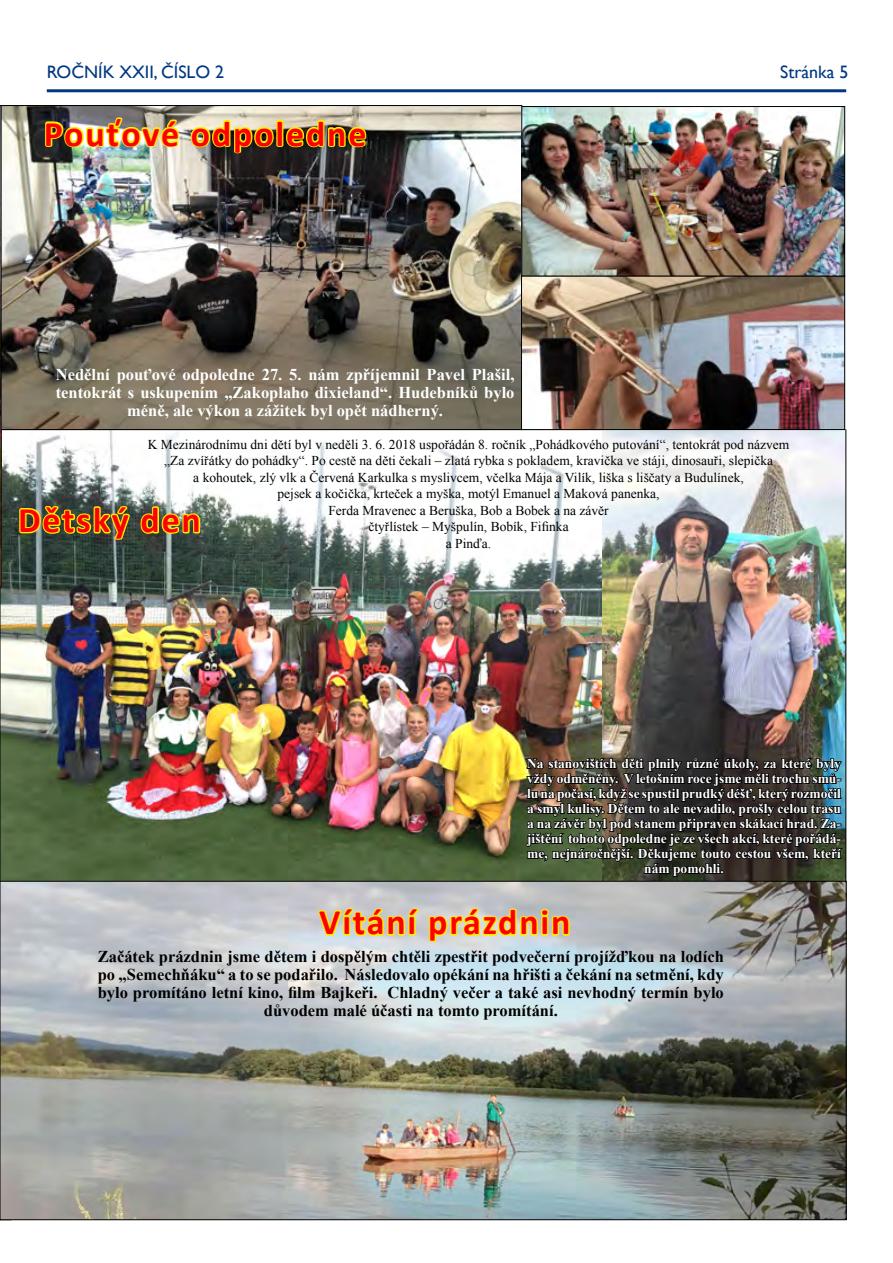
<style>
.page{position:relative;width:893px;height:1263px;background:#fff}
.page>*{position:absolute;margin:0;border:0;box-sizing:border-box;transform-origin:0 0}
.t1{font:700 36px "Calibri";letter-spacing:.05em;color:#f00}
.t2{font:18px "Gill Sans";color:#003882}
.t3{font:700 16.5px/18px "Times New Roman";color:#000;text-align:center}
.t4{font:700 16.5px/18px "Times New Roman";color:#fff;text-align:center}
.t5{font:13.5px/16.5px "Times New Roman";color:#000;text-align:center}
.t6{font:700 13.5px/15px "Times New Roman";color:#fff;text-align:center}
</style>
<div class="page">
<hr style="left:47px;top:89px;width:799px;height:3px;background:#003882">
<img style="left:11px;top:431px;width:591px;height:449px">
<img style="left:602px;top:431px;width:243px;height:325px">
<svg style="left:0;top:105px;width:11px;height:776px;background:#757d6b"></svg>
<img style="left:3px;top:107px;width:840px;height:321px">
<img style="left:43px;top:111px;width:138px;height:42px">
<img style="left:189px;top:118px;width:180px;height:37px">
<div style="left:521px;top:106px;width:324px;height:171px;border:1px solid #000"></div>
<div style="left:521px;top:276px;width:324px;height:154px;border:1px solid #000"></div>
<svg style="left:17px;top:504px;width:115px;height:40px;background:#7d802c"></svg>
<svg style="left:139px;top:504px;width:63px;height:32px;background:#a09f42"></svg>
<img style="left:2px;top:883px;width:843px;height:335px">
<svg style="left:525px;top:756px;width:320px;height:130px;background:#2d2e25"></svg>
<svg style="left:316px;top:895px;width:105px;height:52px;background:#d8d6a2"></svg>
<svg style="left:427px;top:906px;width:144px;height:38px;background:#dbd78b"></svg>
<hr style="left:845px;top:429px;width:1px;height:453px;background:#000">
<h2 class="t2" style="left:47px;top:62px;width:179px">ROČNÍK XXII, ČÍSLO 2</h2>
<h2 class="t2" style="left:780px;top:61px;width:70px">STRÁNKA 5</h2>
<h1 class="t1" style="left:44px;top:111px;width:324px">Pouťové odpoledne</h1>
<p class="t4" style="left:56px;top:365px;width:460px">Nedělní pouťové odpoledne 27. 5. nám zpříjemnil Pavel Plašil, tentokrát s uskupením „Zakoplaho dixieland“. Hudebníků bylo méně, ale výkon a zážitek byl opět nádherný.</p>
<p class="t5" style="left:148px;top:436px;width:643px">K Mezinárodnímu dni dětí byl v neděli 3. 6. 2018 uspořádán 8. ročník „Pohádkového putování“, tentokrát pod názvem „Za zvířátky do pohádky“. Po cestě na děti čekali – zlatá rybka s pokladem, kravička ve stáji, dinosauři, slepička<br>a kohoutek, zlý vlk a Červená Karkulka s myslivcem, včelka Mája a Vilík, liška s liščaty a Budulínek,<br>pejsek a kočička, krteček a myška, motýl Emanuel a Maková panenka,<br>Ferda Mravenec a Beruška, Bob a Bobek a na závěr<br>čtyřlístek – Myšpulín, Bobík, Fifinka<br>a Pinďa.</p>
<h1 class="t1" style="left:18px;top:497px;width:184px">Dětský den</h1>
<p class="t6" style="left:527px;top:756px;width:315px">Na stanovištích děti plnily různé úkoly, za které byly vždy odměněny. V letošním roce jsme měli trochu smů&shy;lu na počasí, když se spustil prudký déšť, který rozmočil a smyl kulisy. Dětem to ale nevadilo, prošly celou trasu a na závěr byl pod stanem připraven skákací hrad. Za&shy;jištění tohoto odpoledne je ze všech akcí, které pořádá&shy;me, nejnáročnější. Děkujeme touto cestou všem, kteří nám pomohli.</p>
<h1 class="t1" style="left:319px;top:899px;width:253px">Vítání prázdnin</h1>
<p class="t3" style="left:98px;top:947px;width:627px">Začátek prázdnin jsme dětem i dospělým chtěli zpestřit podvečerní projížďkou na lodích po „Semechňáku“ a to se podařilo. Následovalo opékání na hřišti a čekání na setmění, kdy bylo promítáno letní kino, film Bajkeři. Chladný večer a také asi nevhodný termín bylo důvodem malé účasti na tomto promítání.</p>
</div>
